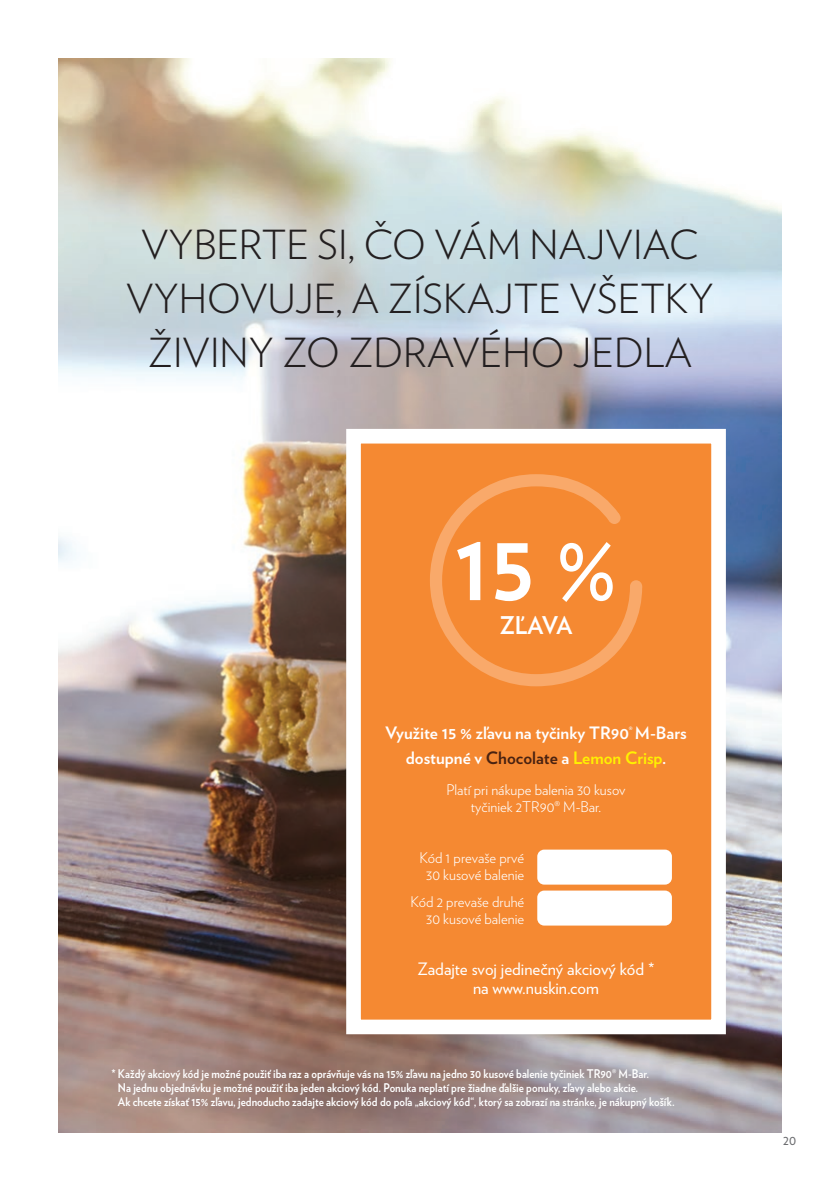
<style>
.page{position:relative;width:840px;height:1191px;background:#fff}
.page>*{position:absolute;margin:0;border:0;box-sizing:border-box;transform-origin:0 0}
.t1{font:700 97.6px "Verlag";color:#fff;scale:.95 1}
.t2{font:300 40px/54px "Verlag";color:#231f20;text-align:center}
.t3{font:700 24.4px "Verlag";letter-spacing:-.03em;color:#fff;scale:.95 1}
.t4{font:700 17px/24.4px "Verlag";color:#fff;text-align:center}
.t5{font:17px/19.6px "Verlag";color:#fff;text-align:center}
.t6{font:300 14.6px/17px "Verlag";color:#fff;text-align:center}
.t7{font:14px "Verlag";color:#6c6d70;scale:.95 1}
.t8{font:700 12px/14px "Verlag";color:#fff;scale:.9 1}
.s1{font-weight:400}
.s2{color:#492211}
.s3{color:#fff101}
</style>
<div class="page">
<img style="left:59px;top:59px;width:721px;height:1073px">
<svg style="left:339px;top:421px;width:393px;height:620px;background:#ed9956"></svg>
<svg style="left:423px;top:468px;width:225px;height:224px;background:#f58d39"></svg>
<div style="left:608px;top:512px;width:12px;height:12px;background:#f9a96a;border-radius:50%"></div>
<div style="left:629px;top:580px;width:12px;height:12px;background:#f9a96a;border-radius:50%"></div>
<div style="left:537px;top:849px;width:134px;height:35px;background:#fff;border-radius:7px"></div>
<div style="left:537px;top:890px;width:134px;height:35px;background:#fff;border-radius:7px"></div>
<p class="t2" style="left:126px;top:215px;width:588px">VYBERTE SI, ČO VÁM NAJVIAC<br>VYHOVUJE, A ZÍSKAJTE VŠETKY<br>ŽIVINY ZO ZDRAVÉHO JEDLA</p>
<p class="t1" style="left:454px;top:488px;width:172px">15 <span class="s1">%</span></p>
<p class="t3" style="left:499px;top:606px;width:78px">ZĽAVA</p>
<p class="t4" style="left:385px;top:720px;width:302px">Využite 15 % zľavu na tyčinky TR90<sup>®</sup> M-Bars dostupné v <span class="s2">Chocolate</span> a <span class="s3">Lemon Crisp</span>.</p>
<p class="t6" style="left:446px;top:780px;width:181px">Platí pri nákupe balenia 30 kusov tyčiniek 2TR90® M-Bar.</p>
<p class="t6" style="left:419px;top:848px;width:106px">Kód 1 prevaše prvé<br>30 kusové balenie</p>
<p class="t6" style="left:410px;top:892px;width:115px;text-align:right">Kód 2 prevaše druhé<br>30 kusové balenie</p>
<p class="t5" style="left:417px;top:957px;width:238px">Zadajte svoj jedinečný akciový kód * na www.nuskin.com</p>
<p class="t8" style="left:118px;top:1066px;width:619px;text-indent:-7px">* Každý akciový kód je možné použiť iba raz a oprávňuje vás na 15 % zľavu na jedno 30 kusové balenie tyčiniek TR90® M-Bar.<br>Na jednu objednávku je možné použiť iba jeden akciový kód. Ponuka neplatí pre žiadne ďalšie ponuky, zľavy alebo akcie.<br>Ak chcete získať 15 % zľavu, jednoducho zadajte akciový kód do poľa „akciový kód“, ktorý sa zobrazí na stránke, je nákupný košík.</p>
<p class="t7" style="left:782px;top:1130px;width:15px">20</p>
</div>
